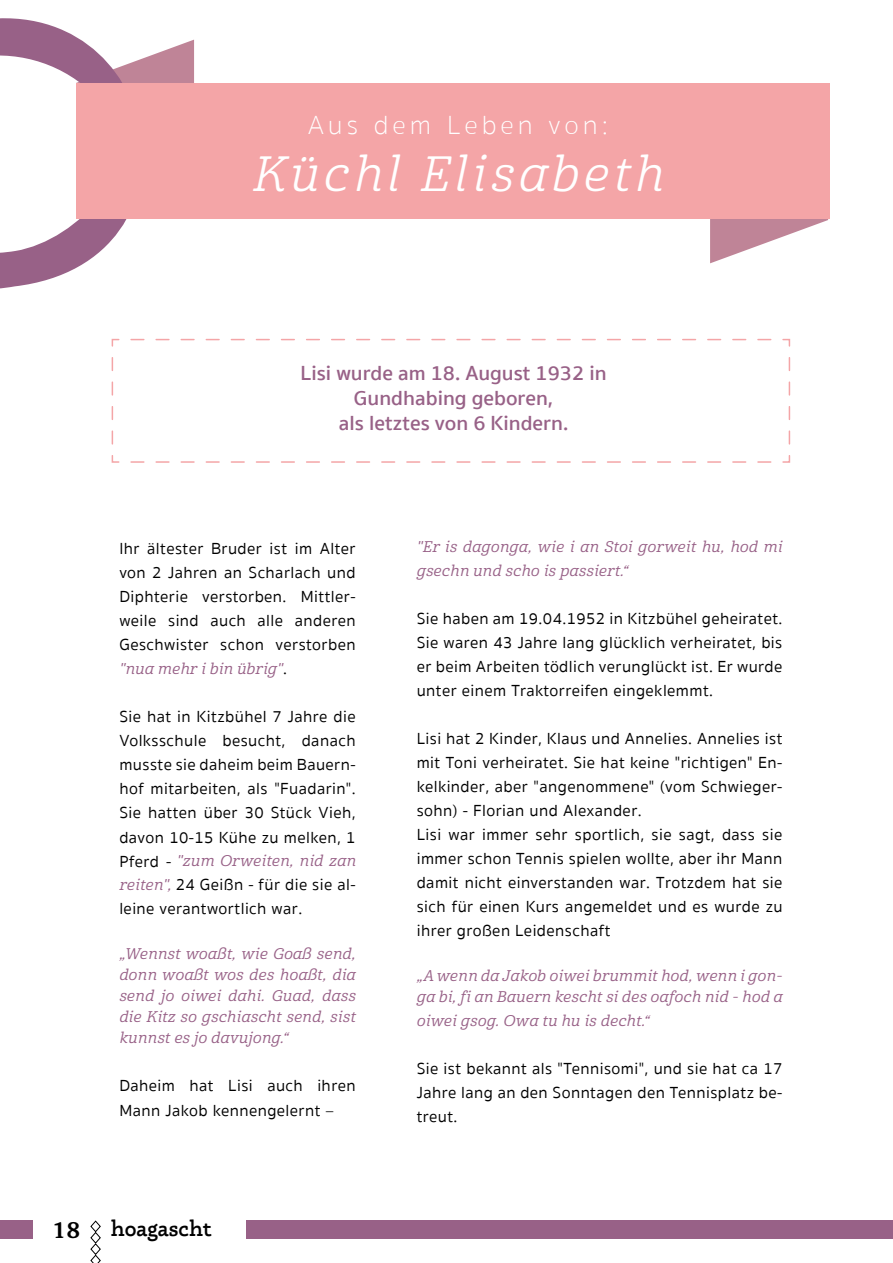
<style>
.page{position:relative;width:893px;height:1263px;background:#fff}
.page>*{position:absolute;margin:0;border:0;box-sizing:border-box;transform-origin:0 0}
.t1{font:48px "Cabrito Nor Reg It";letter-spacing:.1em;color:#fff}
.t2{font:100 27px "Sukhumvit Set";letter-spacing:.15em;color:#fff}
.t3{font:600 24px "Kopius";color:#000}
.t4{font:600 22.5px "Phoreus Cherokee";color:#000;scale:.93 1}
.t5{font:600 21px/25.2px "Sukhumvit Set";color:#986187;text-align:center}
.t6{font:16.5px/24px "Sukhumvit Set Text";letter-spacing:.025em;color:#000;text-align:justify}
.t7{font:15px/21px "Cabrito Nor Med It";letter-spacing:.025em;color:#986187}
.s1{font-family:"Sukhumvit Set Text";font-size:16.5px;color:#000}
.s2{font-family:"Cabrito Nor Med It";font-size:15px;color:#986187}
</style>
<div class="page">
<svg style="left:90px;top:1220px;width:11px;height:43px"></svg>
<svg style="left:710px;top:219px;width:118px;height:44px"></svg>
<div style="left:247px;top:1220px;width:646px;height:18px;background:#986187"></div>
<div style="left:0;top:1220px;width:33px;height:18px;background:#986187"></div>
<svg style="left:0;top:18px;width:194px;height:271px"></svg>
<div style="left:76px;top:83px;width:753px;height:136px;background:#f4a5a7"></div>
<svg style="left:111px;top:338px;width:680px;height:125px"></svg>
<h2 class="t2" style="left:308px;top:107px;width:302px">Aus dem Leben von:</h2>
<h1 class="t1" style="left:253px;top:146px;width:412px">Küchl Elisabeth</h1>
<p class="t5" style="left:301px;top:361px;width:308px">Lisi wurde am 18. August 1932 in<br>Gundhabing geboren,<br>als letztes von 6 Kindern.</p>
<p class="t6" style="left:119px;top:537px;width:238px">Ihr ältester Bruder ist im Alter von 2 Jahren an Scharlach und Diphterie verstorben. Mittler&shy;weile sind auch alle anderen Geschwister schon verstorben</p>
<p class="t7" style="left:119px;top:659px;width:169px">"nua mehr i bin übrig"<span class="s1">.</span></p>
<p class="t6" style="left:119px;top:705px;width:238px">Sie hat in Kitzbühel 7 Jahre die Volksschule besucht, danach musste sie daheim beim Bauern&shy;hof mitarbeiten, als "Fuadarin".<br>Sie hatten über 30 Stück Vieh, davon 10-15 Kühe zu melken, 1</p>
<p class="t7" style="left:119px;top:851px;width:238px"><span class="s1">Pferd -</span> "zum Orweiten, nid zan</p>
<p class="t6" style="left:119px;top:873px;width:238px"><span class="s2">reiten",</span> 24 Geißn - für die sie al&shy;leine verantwortlich war.</p>
<p class="t7" style="left:119px;top:944px;width:238px;text-align:justify">„Wennst woaßt, wie Goaß send, donn woaßt wos des hoaßt, dia send jo oiwei dahi. Guad, dass die Kitz so gschiascht send, sist kunnst es jo davujong.“</p>
<p class="t6" style="left:119px;top:1074px;width:238px">Daheim hat Lisi auch ihren<br>Mann Jakob kennengelernt –</p>
<h3 class="t3" style="left:54px;top:1215px;width:28px">18</h3>
<h3 class="t4" style="left:111px;top:1215px;width:110px">hoagascht</h3>
<p class="t7" style="left:417px;top:535px;width:367px;line-height:24px">"Er is dagonga, wie i an Stoi gorweit hu, hod mi gsechn und scho is passiert.“</p>
<p class="t6" style="left:417px;top:607px;width:367px">Sie haben am 19.04.1952 in Kitzbühel geheiratet.<br>Sie waren 43 Jahre lang glücklich verheiratet, bis er beim Arbeiten tödlich verunglückt ist. Er wurde unter einem Traktorreifen eingeklemmt.</p>
<p class="t6" style="left:417px;top:727px;width:367px;text-align:left">Lisi hat 2 Kinder, Klaus und Annelies. Annelies ist mit Toni verheiratet. Sie hat keine "richtigen" En&shy;kelkinder, aber "angenommene" (vom Schwieger&shy;sohn) - Florian und Alexander.<br>Lisi war immer sehr sportlich, sie sagt, dass sie immer schon Tennis spielen wollte, aber ihr Mann damit nicht einverstanden war. Trotzdem hat sie sich für einen Kurs angemeldet und es wurde zu ihrer großen Leidenschaft</p>
<p class="t7" style="left:417px;top:966px;width:367px">„A wenn da Jakob oiwei brummit hod, wenn i gon&shy;ga bi, fi an Bauern kescht si des oafoch nid - hod a</p>
<p class="t7" style="left:417px;top:1011px;width:234px">oiwei gsog. Owa tu hu is decht.“</p>
<p class="t6" style="left:417px;top:1057px;width:367px">Sie ist bekannt als "Tennisomi", und sie hat ca 17<br>Jahre lang an den Sonntagen den Tennisplatz be&shy;treut.</p>
</div>
